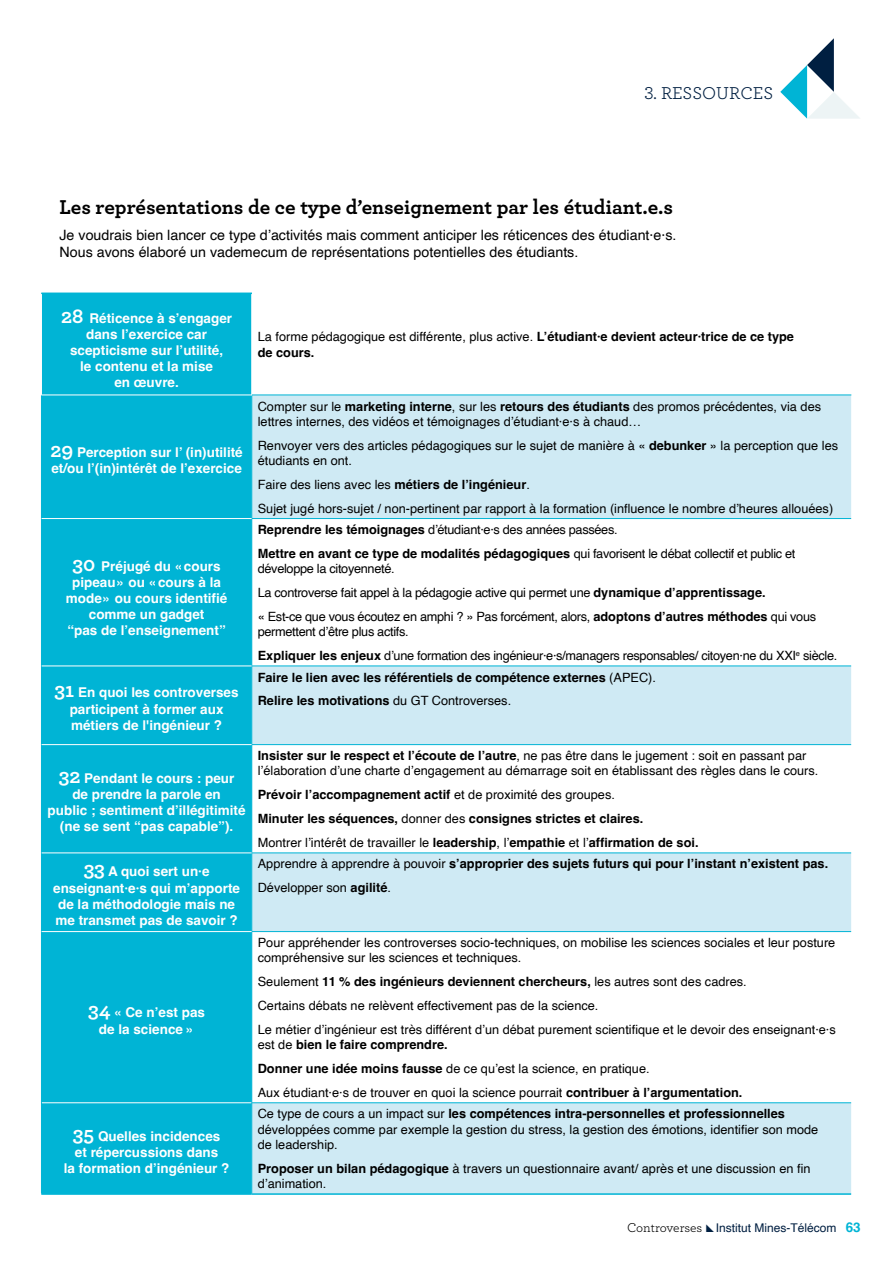
<style>
.page{position:relative;width:893px;height:1263px;background:#fff}
.page>*{position:absolute;margin:0;border:0;box-sizing:border-box;transform-origin:0 0}
.t1{font:700 21px "Archer";color:#000}
.t2{font:18px "Archer";color:#001f41}
.t3{font:14.25px/17.1px "Helvetica";color:#000}
.t4{font:700 13.5px/16.2px "Helvetica";color:#fff;text-align:center}
.t5{font:12.75px/15.3px "Helvetica";color:#000}
.t6{font:700 12.75px/23.9px "Helvetica";color:#000}
.t7{font:12.75px/23.9px "Helvetica";letter-spacing:-.025em;color:#000}
.t8{font:12px "Helvetica";color:#001f41}
.s1{font-family:"Archer";font-size:21px}
.s2{font-weight:400}
.s3{font-weight:700}
.s4{font-family:"Archer";font-size:13.5px;color:#000}
.s5{font-weight:700;font-size:13.5px;color:#00b4d5}
</style>
<div class="page">
<div style="left:42px;top:294px;width:209px;height:899px;background:#00b4d5"></div>
<svg style="left:252px;top:396px;width:599px;height:797px"></svg>
<hr style="left:41px;top:1193px;width:211px;height:2px;background:#00b4d5">
<hr style="left:252px;top:1193px;width:599px;height:2px;background:#00b4d5">
<hr style="left:252px;top:1102px;width:599px;height:1px;background:#00b4d5">
<hr style="left:42px;top:1102px;width:210px;height:1px;background:#fff">
<hr style="left:41px;top:395px;width:1px;height:123px;background:#00b4d5">
<hr style="left:251px;top:395px;width:1px;height:123px;background:#00b4d5">
<hr style="left:41px;top:518px;width:1px;height:148px;background:#00b4d5">
<hr style="left:251px;top:519px;width:1px;height:147px;background:#00b4d5">
<hr style="left:41px;top:666px;width:1px;height:79px;background:#00b4d5">
<hr style="left:251px;top:666px;width:1px;height:78px;background:#00b4d5">
<hr style="left:41px;top:745px;width:1px;height:108px;background:#00b4d5">
<hr style="left:251px;top:745px;width:1px;height:108px;background:#00b4d5">
<hr style="left:41px;top:853px;width:1px;height:78px;background:#00b4d5">
<hr style="left:251px;top:853px;width:1px;height:78px;background:#00b4d5">
<hr style="left:41px;top:931px;width:1px;height:172px;background:#00b4d5">
<hr style="left:251px;top:932px;width:1px;height:170px;background:#00b4d5">
<hr style="left:41px;top:1103px;width:1px;height:90px;background:#00b4d5">
<hr style="left:251px;top:1103px;width:1px;height:90px;background:#00b4d5">
<hr style="left:41px;top:293px;width:211px;height:1px;background:#00b4d5">
<hr style="left:252px;top:395px;width:599px;height:1px;background:#00b4d5">
<hr style="left:252px;top:518px;width:599px;height:1px;background:#00b4d5">
<hr style="left:252px;top:666px;width:599px;height:1px;background:#00b4d5">
<hr style="left:252px;top:744px;width:599px;height:1px;background:#00b4d5">
<hr style="left:252px;top:853px;width:599px;height:1px;background:#00b4d5">
<hr style="left:252px;top:931px;width:599px;height:1px;background:#00b4d5">
<hr style="left:41px;top:395px;width:211px;height:1px;background:#fff">
<hr style="left:42px;top:518px;width:210px;height:1px;background:#fff">
<hr style="left:42px;top:666px;width:210px;height:1px;background:#fff">
<hr style="left:42px;top:744px;width:210px;height:1px;background:#fff">
<hr style="left:42px;top:853px;width:210px;height:1px;background:#fff">
<hr style="left:42px;top:931px;width:210px;height:1px;background:#fff">
<svg style="left:780px;top:38px;width:80px;height:81px"></svg>
<h2 class="t2" style="left:645px;top:80px;width:130px">3. RESSOURCES</h2>
<h1 class="t1" style="left:60px;top:191px;width:615px">Les représentations de ce type d’enseignement par les étudiant.e.s</h1>
<p class="t3" style="left:60px;top:227px;width:618px">Je voudrais bien lancer ce type d’activités mais comment anticiper les réticences des étudiant·e·s.<br>Nous avons élaboré un vademecum de représentations potentielles des étudiants.</p>
<p class="t4" style="left:61px;top:311px;width:172px"><span class="s1">28</span> Réticence à s’engager dans l’exercice car scepticisme sur l’utilité,<br>le contenu et la mise<br>en œuvre.</p>
<p class="t4" style="left:50px;top:446px;width:194px;text-align:left"><span class="s1">29</span> Perception sur l’ (in)utilité et/ou l’(in)intérêt de l’exercice</p>
<p class="t4" style="left:66px;top:559px;width:163px"><span class="s1">30</span> Préjugé du «cours pipeau» ou «cours à la mode» ou cours identifié comme un gadget<br>“pas de l’enseignement”</p>
<p class="t4" style="left:55px;top:686px;width:186px"><span class="s1">31</span> En quoi les controverses participent à former aux métiers de l'ingénieur ?</p>
<p class="t4" style="left:48px;top:771px;width:200px"><span class="s1">32</span> Pendant le cours : peur<br>de prendre la parole en<br>public ; sentiment d’illégitimité (ne se sent “pas capable”).</p>
<p class="t6" style="left:258px;top:330px;width:538px;line-height:15.3px"><span class="s2">La forme pédagogique est différente, plus active.</span> L’étudiant·e devient acteur·trice de ce type de cours.</p>
<p class="t5" style="left:258px;top:399px;width:565px">Compter sur le <span class="s3">marketing interne</span>, sur les <span class="s3">retours des étudiants</span> des promos précédentes, via des lettres internes, des vidéos et témoignages d’étudiant·e·s à chaud…</p>
<p class="t5" style="left:258px;top:438px;width:582px">Renvoyer vers des articles pédagogiques sur le sujet de manière à « <span class="s3">debunker</span> » la perception que les étudiants en ont.</p>
<p class="t5" style="left:258px;top:473px;width:577px;line-height:23.9px">Faire des liens avec les <span class="s3">métiers de l’ingénieur</span>.<br>Sujet jugé hors-sujet / non-pertinent par rapport à la formation (influence le nombre d’heures allouées)</p>
<p class="t7" style="left:258px;top:518px;width:539px"><span class="s3">Reprendre les témoignages</span> d’étudiant·e·s des années passées.<br><span class="s3">Mettre en avant ce type de modalités pédagogiques</span> qui favorisent le débat collectif et public et</p>
<p class="t7" style="left:258px;top:557px;width:560px">développe la citoyenneté.<br>La controverse fait appel à la pédagogie active qui permet une <span class="s3">dynamique d’apprentissage.<br></span>« Est-ce que vous écoutez en amphi ? » Pas forcément, alors, <span class="s3">adoptons d’autres méthodes</span> qui vous</p>
<p class="t7" style="left:258px;top:620px;width:581px">permettent d’être plus actifs.<br><span class="s3">Expliquer les enjeux</span> d’une formation des ingénieur·e·s/managers responsables/ citoyen·ne du XXI<sup>e</sup> siècle.</p>
<p class="t6" style="left:258px;top:666px;width:400px">Faire le lien avec les référentiels de compétence externes <span class="s2">(APEC).<br></span>Relire les motivations <span class="s2">du GT Controverses.</span></p>
<p class="t5" style="left:258px;top:748px;width:562px"><span class="s3">Insister sur le respect et l’écoute de l’autre</span>, ne pas être dans le jugement : soit en passant par l’élaboration d’une charte d’engagement au démarrage soit en établissant des règles dans le cours.</p>
<p class="t6" style="left:258px;top:784px;width:442px">Prévoir l’accompagnement actif <span class="s2">et de proximité des groupes.<br></span>Minuter les séquences, <span class="s2">donner des</span> consignes strictes et claires.<br><span class="s2">Montrer l’intérêt de travailler le</span> leadership<span class="s2">, l’</span>empathie <span class="s2">et l’</span>affirmation de soi.</p>
<p class="t4" style="left:53px;top:865px;width:188px"><span class="s1">33</span> A quoi sert un·e enseignant·e·s qui m’apporte de la méthodologie mais ne me transmet pas de savoir ?</p>
<p class="t6" style="left:258px;top:853px;width:572px"><span class="s2">Apprendre à apprendre à pouvoir</span> s’approprier des sujets futurs qui pour l’instant n’existent pas.<br><span class="s2">Développer son</span> agilité<span class="s2">.</span></p>
<p class="t4" style="left:88px;top:1006px;width:118px"><span class="s1">34</span> « Ce n’est pas de la science »</p>
<p class="t4" style="left:64px;top:1129px;width:167px"><span class="s1">35</span> Quelles incidences<br>et répercussions dans<br>la formation d’ingénieur ?</p>
<p class="t5" style="left:258px;top:935px;width:579px">Pour appréhender les controverses socio-techniques, on mobilise les sciences sociales et leur posture compréhensive sur les sciences et techniques.</p>
<p class="t5" style="left:258px;top:970px;width:580px;line-height:23.9px">Seulement <span class="s3">11 % des ingénieurs deviennent chercheurs,</span> les autres sont des cadres.<br>Certains débats ne relèvent effectivement pas de la science.<br>Le métier d’ingénieur est très différent d’un débat purement scientifique et le devoir des enseignant·e·s</p>
<p class="t5" style="left:258px;top:1033px;width:486px;line-height:23.9px">est de <span class="s3">bien le faire comprendre.<br>Donner une idée moins fausse</span> de ce qu’est la science, en pratique.<br>Aux étudiant·e·s de trouver en quoi la science pourrait <span class="s3">contribuer à l’argumentation.</span></p>
<p class="t5" style="left:258px;top:1106px;width:562px">Ce type de cours a un impact sur <span class="s3">les compétences intra-personnelles et professionnelles </span>développées comme par exemple la gestion du stress, la gestion des émotions, identifier son mode de leadership.</p>
<p class="t5" style="left:258px;top:1161px;width:554px"><span class="s3">Proposer un bilan pédagogique</span> à travers un questionnaire avant/ après et une discussion en fin d’animation.</p>
<p class="t8" style="left:627px;top:1218px;width:235px"><span class="s4">Controverses</span> Institut Mines-Télécom <span class="s5">63</span></p>
</div>
